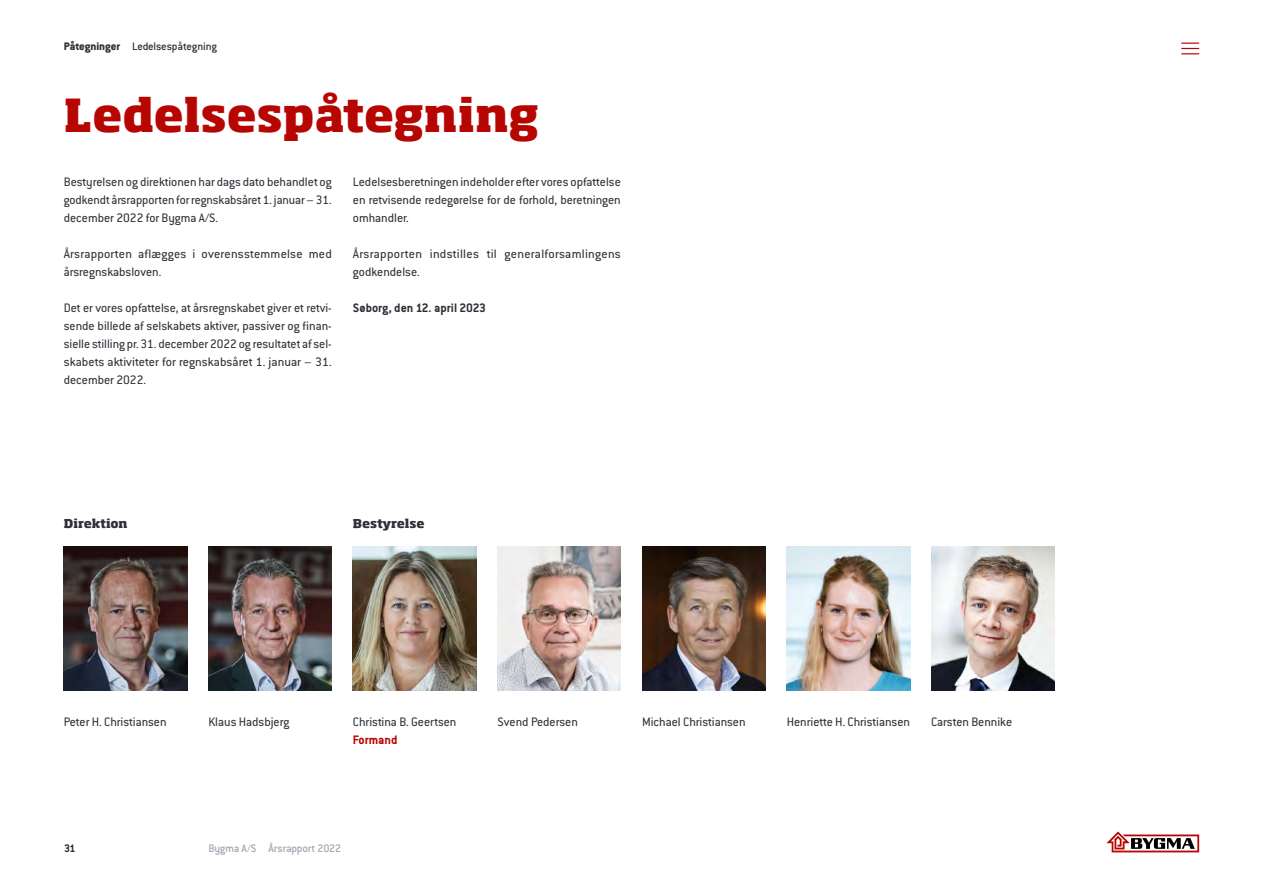
<style>
.page{position:relative;width:1263px;height:893px;background:#fff}
.page>*{position:absolute;margin:0;border:0;box-sizing:border-box;transform-origin:0 0}
.t1{font:800 45px "Soho Std";letter-spacing:-.005em;color:#b70501}
.t2{font:13.5px/18px "Conduit ITC Std";color:#2e3138;text-align:justify}
.t3{font:13.5px/18px "Conduit ITC Std";letter-spacing:.02em;color:#2e3138}
.t4{font:700 13.5px "Conduit ITC Std";color:#2e3138}
.t5{font:700 13.5px "Conduit ITC Std";color:#b70501}
.t6{font:500 12px "Conduit ITC Std";letter-spacing:-.015em;color:#2e3138}
.t7{font:500 12px "Conduit ITC Std";letter-spacing:-.015em;color:#a4a6b1}
.t8{font:800 12px "Soho Std";color:#2e3138}
.t9{font:700 12px "Conduit ITC Std";color:#2e3138}
.s1{font-weight:800}
</style>
<div class="page">
<img style="left:64px;top:546px;width:123px;height:144px">
<img style="left:353px;top:546px;width:123px;height:144px">
<img style="left:642px;top:546px;width:123px;height:144px">
<img style="left:208px;top:546px;width:124px;height:144px">
<img style="left:497px;top:546px;width:124px;height:144px">
<img style="left:787px;top:546px;width:123px;height:144px">
<img style="left:931px;top:546px;width:123px;height:144px">
<svg style="left:1181px;top:43px;width:18px;height:11px"></svg>
<svg style="left:1106px;top:831px;width:93px;height:21px"></svg>
<p class="t6" style="left:64px;top:39px;width:155px"><span class="s1">Påtegninger</span> Ledelsespåtegning</p>
<h1 class="t1" style="left:64px;top:86px;width:477px">Ledelsespåtegning</h1>
<p class="t2" style="left:64px;top:173px;width:269px">Bestyrelsen og direktionen har dags dato behandlet og godkendt årsrapporten for regnskabsåret 1. januar – 31. december 2022 for Bygma A/S.</p>
<p class="t2" style="left:64px;top:245px;width:270px">Årsrapporten aflægges i overensstemmelse med årsregnskabsloven.</p>
<p class="t2" style="left:64px;top:299px;width:269px">Det er vores opfattelse, at årsregnskabet giver et retvi&shy;sende billede af selskabets aktiver, passiver og finan&shy;sielle stilling pr. 31. december 2022 og resultatet af sel&shy;skabets aktiviteter for regnskabsåret 1. januar – 31. december 2022.</p>
<p class="t2" style="left:353px;top:173px;width:269px">Ledelsesberetningen indeholder efter vores opfattelse en retvisende redegørelse for de forhold, beretningen omhandler.</p>
<p class="t3" style="left:353px;top:245px;width:269px">Årsrapporten indstilles til generalforsamlingens godkendelse.</p>
<p class="t4" style="left:353px;top:300px;width:134px">Søborg, den 12. april 2023</p>
<p class="t8" style="left:64px;top:516px;width:65px">Direktion</p>
<p class="t8" style="left:353px;top:516px;width:73px">Bestyrelse</p>
<p class="t2" style="left:64px;top:713px;width:104px">Peter H. Christiansen</p>
<p class="t2" style="left:353px;top:713px;width:105px">Christina B. Geertsen</p>
<p class="t5" style="left:353px;top:732px;width:46px">Formand</p>
<p class="t2" style="left:208px;top:713px;width:83px">Klaus Hadsbjerg</p>
<p class="t2" style="left:497px;top:713px;width:82px">Svend Pedersen</p>
<p class="t2" style="left:642px;top:713px;width:105px">Michael Christiansen</p>
<p class="t2" style="left:787px;top:713px;width:125px">Henriette H. Christiansen</p>
<p class="t2" style="left:931px;top:713px;width:83px">Carsten Bennike</p>
<p class="t9" style="left:64px;top:841px;width:13px">31</p>
<p class="t7" style="left:208px;top:841px;width:134px">Bygma A/S Årsrapport 2022</p>
</div>
